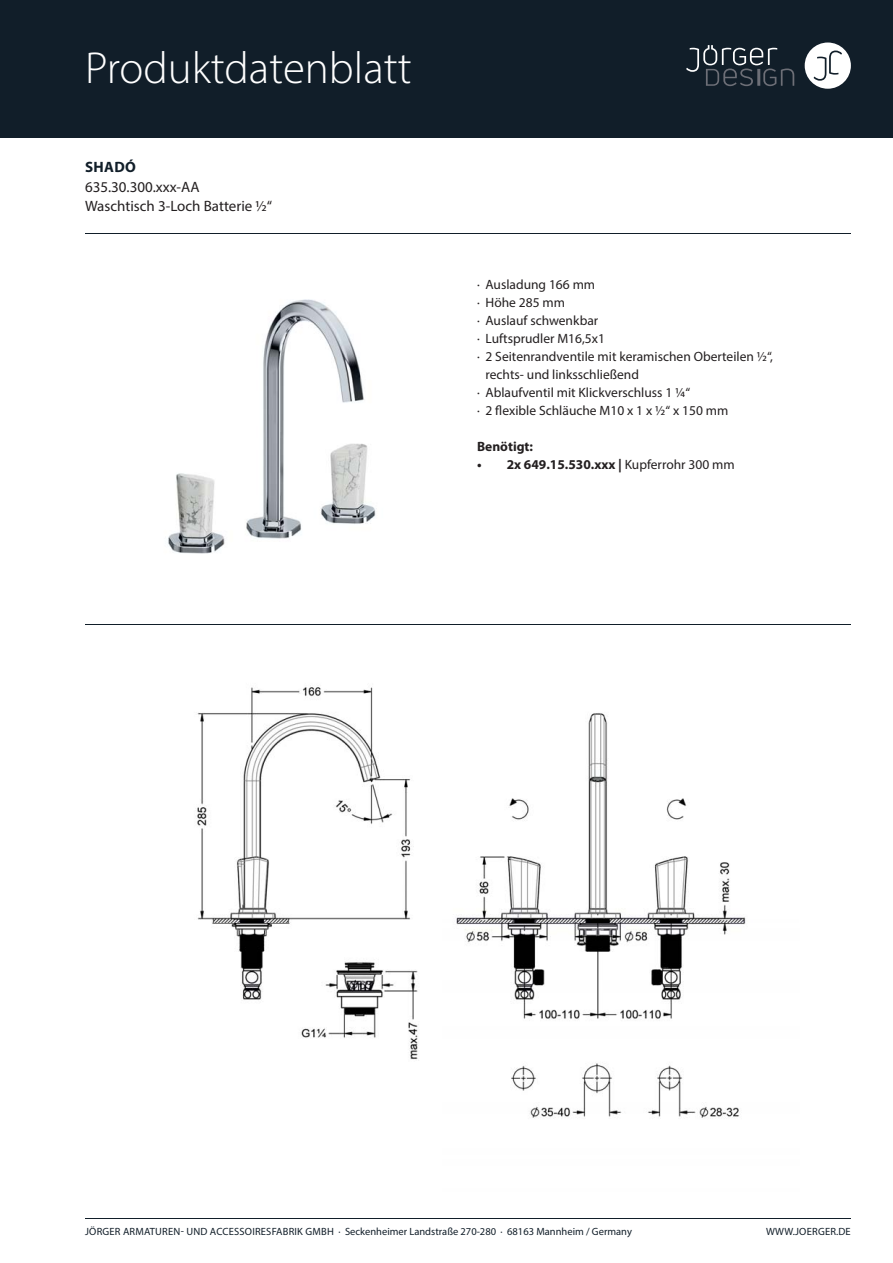
<style>
.page{position:relative;width:893px;height:1263px;background:#fff}
.page>*{position:absolute;margin:0;border:0;box-sizing:border-box;transform-origin:0 0}
.t1{font:300 45px "Myriad Pro";color:#fff}
.t2{font:15px "Myriad Pro";color:#231f20}
.t3{font:700 15px "Myriad Pro";letter-spacing:.02em;color:#111e29}
.t4{font:13.5px "Myriad Pro";color:#231f20}
.t5{font:700 13.5px "Myriad Pro";color:#231f20}
.t6{font:10.5px "Myriad Pro";letter-spacing:.005em;color:#111e29}
.s1{font-weight:400}
</style>
<div class="page">
<div style="left:0;top:0;width:893px;height:138px;background:#111e29"></div>
<div style="left:805px;top:43px;width:46px;height:46px;background:#fff;border-radius:50%"></div>
<svg style="left:814px;top:51px;width:28px;height:30px"></svg>
<svg style="left:686px;top:45px;width:108px;height:41px"></svg>
<hr style="left:85px;top:1218px;width:766px;height:1px;background:#111e29">
<hr style="left:85px;top:233px;width:766px;height:1px;background:#111e29">
<hr style="left:85px;top:624px;width:766px;height:1px;background:#111e29">
<img style="left:168px;top:299px;width:208px;height:255px">
<img style="left:197px;top:687px;width:549px;height:431px">
<h1 class="t1" style="left:85px;top:41px;width:328px">Produktdatenblatt</h1>
<p class="t3" style="left:85px;top:158px;width:52px">SHADÓ</p>
<p class="t2" style="left:85px;top:200px;width:189px">Waschtisch 3-Loch Batterie ½“</p>
<p class="t2" style="left:85px;top:181px;width:116px">635.30.300.xxx-AA</p>
<p class="t4" style="left:477px;top:279px;width:120px">· Ausladung 166 mm</p>
<p class="t4" style="left:477px;top:297px;width:90px">· Höhe 285 mm</p>
<p class="t4" style="left:477px;top:315px;width:123px">· Auslauf schwenkbar</p>
<p class="t4" style="left:477px;top:333px;width:129px">· Luftsprudler M16,5x1</p>
<p class="t4" style="left:477px;top:351px;width:297px">· 2 Seitenrandventile mit keramischen Oberteilen ½“,</p>
<p class="t4" style="left:485px;top:369px;width:155px">rechts- und linksschließend</p>
<p class="t4" style="left:477px;top:387px;width:215px">· Ablaufventil mit Klickverschluss 1 ¼“</p>
<p class="t4" style="left:477px;top:405px;width:253px">· 2 flexible Schläuche M10 x 1 x ½“ x 150 mm</p>
<p class="t5" style="left:477px;top:438px;width:58px">Benötigt:</p>
<p class="t5" style="left:477px;top:456px;width:259px">• 2x 649.15.530.xxx | <span class="s1">Kupferrohr 300 mm</span></p>
<p class="t6" style="left:85px;top:1228px;width:548px">JÖRGER ARMATUREN- UND ACCESSOIRESFABRIK GMBH · Seckenheimer Landstraße 270-280 · 68163 Mannheim / Germany</p>
<p class="t6" style="left:766px;top:1228px;width:86px">WWW.JOERGER.DE</p>
</div>
